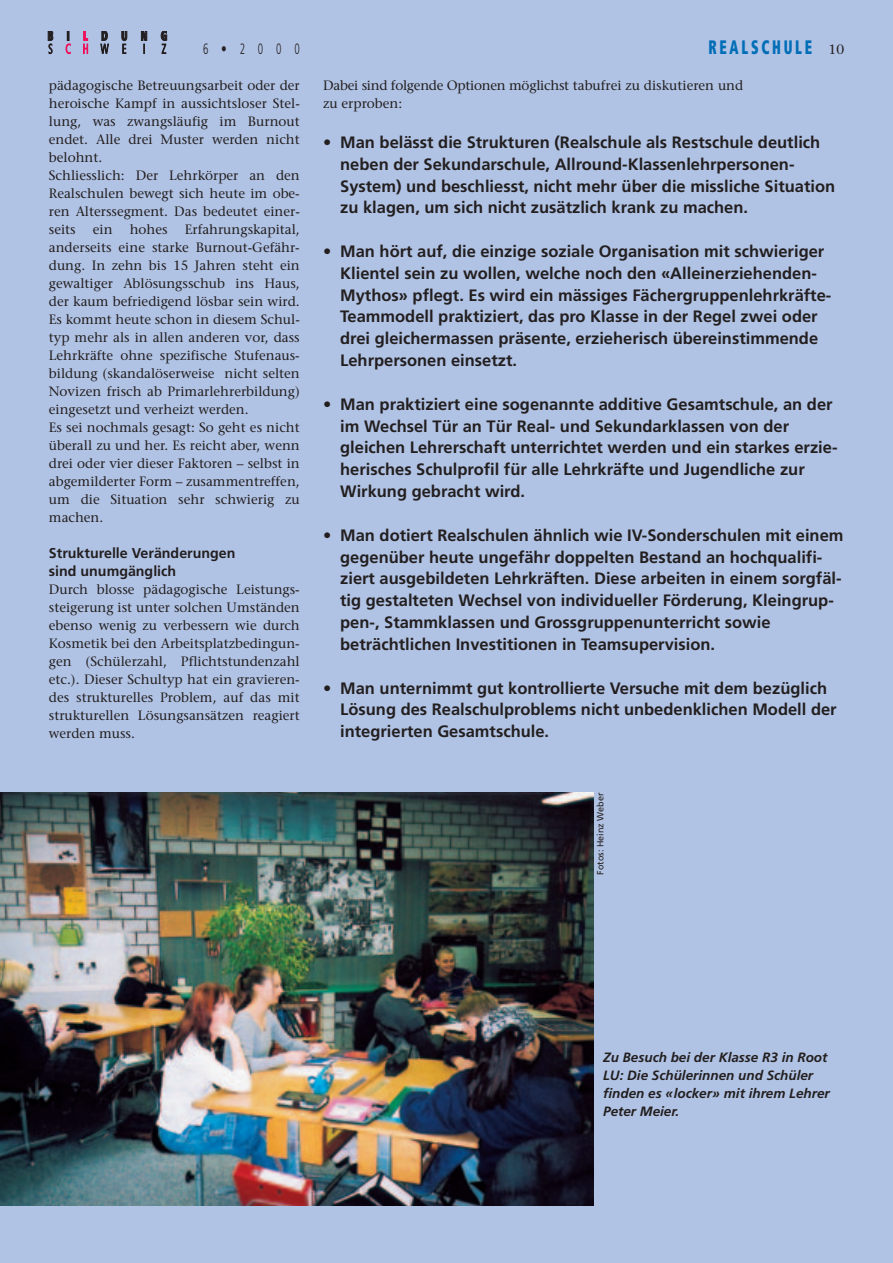
<style>
.page{position:relative;width:893px;height:1263px;background:#b1c3e4}
.page>*{position:absolute;margin:0;border:0;box-sizing:border-box;transform-origin:0 0}
.t1{font:900 condensed 19.5px "Frutiger";letter-spacing:.2em;color:#006db7;scale:.7 1}
.t2{font:700 16.5px/21.9px "Frutiger";color:#231f20}
.t3{font:300 condensed 15px "Frutiger";color:#231f20;scale:.75 1}
.t4{font:700 14.25px/18px "Frutiger";color:#231f20}
.t5{font:13.5px/18px "Stone Serif";color:#231f20}
.t6{font:italic 700 13.5px/18px "Frutiger";color:#231f20}
.t7{font:13.5px/18px "Stone Serif";letter-spacing:-.02em;color:#231f20}
.t8{font:9px "Frutiger";color:#231f20}
.s1{font-family:"Stone Serif";font-weight:400;font-stretch:normal;font-size:13.5px;color:#231f20}
</style>
<div class="page">
<svg style="left:84px;top:31px;width:4px;height:23px"></svg>
<svg style="left:48px;top:31px;width:5px;height:23px"></svg>
<svg style="left:66px;top:31px;width:4px;height:23px"></svg>
<svg style="left:101px;top:31px;width:8px;height:23px"></svg>
<svg style="left:122px;top:31px;width:5px;height:23px"></svg>
<svg style="left:141px;top:31px;width:6px;height:23px"></svg>
<svg style="left:161px;top:31px;width:6px;height:23px"></svg>
<img style="left:0;top:792px;width:593px;height:414px">
<p class="t3" style="left:203px;top:43px;width:130px">6 • 2 0 0 0</p>
<p class="t1" style="left:708px;top:39px;width:195px">REALSCHULE <span class="s1">10</span></p>
<p class="t5" style="left:49px;top:78px;width:252px">pädagogische Betreuungsarbeit oder der heroische Kampf in aussichtsloser Stel&shy;lung, was zwangsläufig im Burnout endet. Alle drei Muster werden nicht belohnt.<br>Schliesslich: Der Lehrkörper an den<br>Realschulen bewegt sich heute im obe&shy;ren Alterssegment. Das bedeutet einer&shy;seits</p>
<p class="t5" style="left:49px;top:222px;width:252px;text-indent:136px">Erfahrungskapital, anderseits eine starke Burnout-Gefähr&shy;dung. In zehn bis 15 Jahren steht ein gewaltiger Ablösungsschub ins Haus, der kaum befriedigend lösbar sein wird.<br>Es kommt heute schon in diesem Schul&shy;typ mehr als in allen anderen vor, dass Lehrkräfte ohne spezifische Stufenaus&shy;bildung (skandalöserweise nicht selten Novizen frisch ab Primarlehrerbildung) eingesetzt und verheizt werden.<br>Es sei nochmals gesagt: So geht es nicht überall zu und her. Es reicht aber, wenn drei oder vier dieser Faktoren – selbst in abgemilderter Form – zusammentreffen, um die Situation sehr schwierig zu machen.</p>
<p class="t4" style="left:49px;top:545px;width:188px">Strukturelle Veränderungen sind unumgänglich</p>
<p class="t5" style="left:49px;top:582px;width:252px;text-align:justify">Durch blosse pädagogische Leistungs&shy;steigerung ist unter solchen Umständen ebenso wenig zu verbessern wie durch Kosmetik bei den Arbeitsplatzbedingun&shy;gen (Schülerzahl, Pflichtstundenzahl etc.). Dieser Schultyp hat ein gravieren&shy;des strukturelles Problem, auf das mit strukturellen Lösungsansätzen reagiert werden muss.</p>
<p class="t5" style="left:93px;top:222px;width:21px">ein</p>
<p class="t5" style="left:130px;top:222px;width:39px">hohes</p>
<p class="t7" style="left:323px;top:78px;width:422px">Dabei sind folgende Optionen möglichst tabufrei zu diskutieren und zu erproben:</p>
<p class="t2" style="left:340px;top:132px;width:496px;text-indent:-17px">• Man belässt die Strukturen (Realschule als Restschule deutlich neben der Sekundarschule, Allround-Klassenlehrpersonen-System) und beschliesst, nicht mehr über die missliche Situation zu klagen, um sich nicht zusätzlich krank zu machen.</p>
<p class="t2" style="left:340px;top:242px;width:493px;text-indent:-17px">• Man hört auf, die einzige soziale Organisation mit schwieriger Klientel sein zu wollen, welche noch den «Alleinerziehenden-Mythos» pflegt. Es wird ein mässiges Fächergruppenlehrkräfte-Teammodell praktiziert, das pro Klasse in der Regel zwei oder drei gleichermassen präsente, erzieherisch übereinstimmende Lehrpersonen einsetzt.</p>
<p class="t2" style="left:340px;top:394px;width:499px;text-indent:-17px">• Man praktiziert eine sogenannte additive Gesamtschule, an der im Wechsel Tür an Tür Real- und Sekundarklassen von der gleichen Lehrerschaft unterrichtet werden und ein starkes erzie&shy;herisches Schulprofil für alle Lehrkräfte und Jugendliche zur Wirkung gebracht wird.</p>
<p class="t2" style="left:340px;top:525px;width:505px;text-indent:-17px">• Man dotiert Realschulen ähnlich wie IV-Sonderschulen mit einem gegenüber heute ungefähr doppelten Bestand an hochqualifi&shy;ziert ausgebildeten Lehrkräften. Diese arbeiten in einem sorgfäl&shy;tig gestalteten Wechsel von individueller Förderung, Kleingrup&shy;pen-, Stammklassen und Grossgruppenunterricht sowie beträchtlichen Investitionen in Teamsupervision.</p>
<p class="t2" style="left:340px;top:678px;width:498px;text-indent:-17px">• Man unternimmt gut kontrollierte Versuche mit dem bezüglich<br>Lösung des Realschulproblems nicht unbedenklichen Modell der integrierten Gesamtschule.</p>
<p class="t8" style="left:597px;top:874px;width:83px;rotate:-90deg">Fotos: Heinz Weber</p>
<p class="t6" style="left:603px;top:1049px;width:228px">Zu Besuch bei der Klasse R3 in Root<br>LU: Die Schülerinnen und Schüler finden es «locker» mit ihrem Lehrer<br>Peter Meier.</p>
</div>
